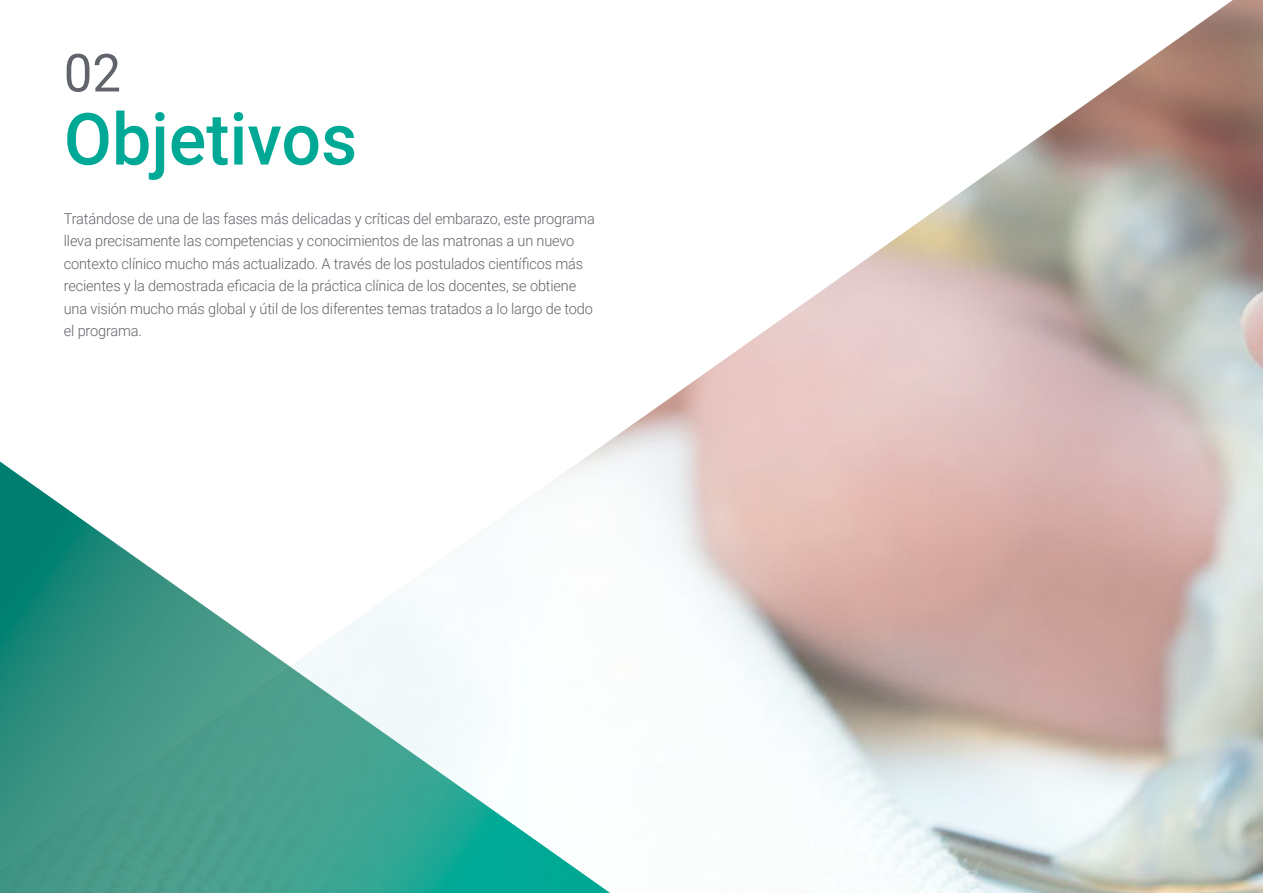
<style>
.page{position:relative;width:1263px;height:893px;background:#fff}
.page>*{position:absolute;margin:0;border:0;box-sizing:border-box;transform-origin:0 0}
.t1{font:500 72px "Roboto";color:#00a996}
.t2{font:52.5px "Roboto";color:#61646a}
.t3{font:300 15px/22.5px "Roboto";letter-spacing:-.01em;color:#61646a}
</style>
<div class="page">
<img style="left:602px;top:0;width:661px;height:893px">
<svg style="left:0;top:446px;width:640px;height:447px"></svg>
<h2 class="t2" style="left:64px;top:36px;width:59px">02</h2>
<h1 class="t1" style="left:64px;top:89px;width:295px">Objetivos</h1>
<p class="t3" style="left:64px;top:207px;width:532px">Tratándose de una de las fases más delicadas y críticas del embarazo, este programa lleva precisamente las competencias y conocimientos de las matronas a un nuevo contexto clínico mucho más actualizado. A través de los postulados científicos más recientes y la demostrada eficacia de la práctica clínica de los docentes, se obtiene una visión mucho más global y útil de los diferentes temas tratados a lo largo de todo el programa.</p>
</div>
